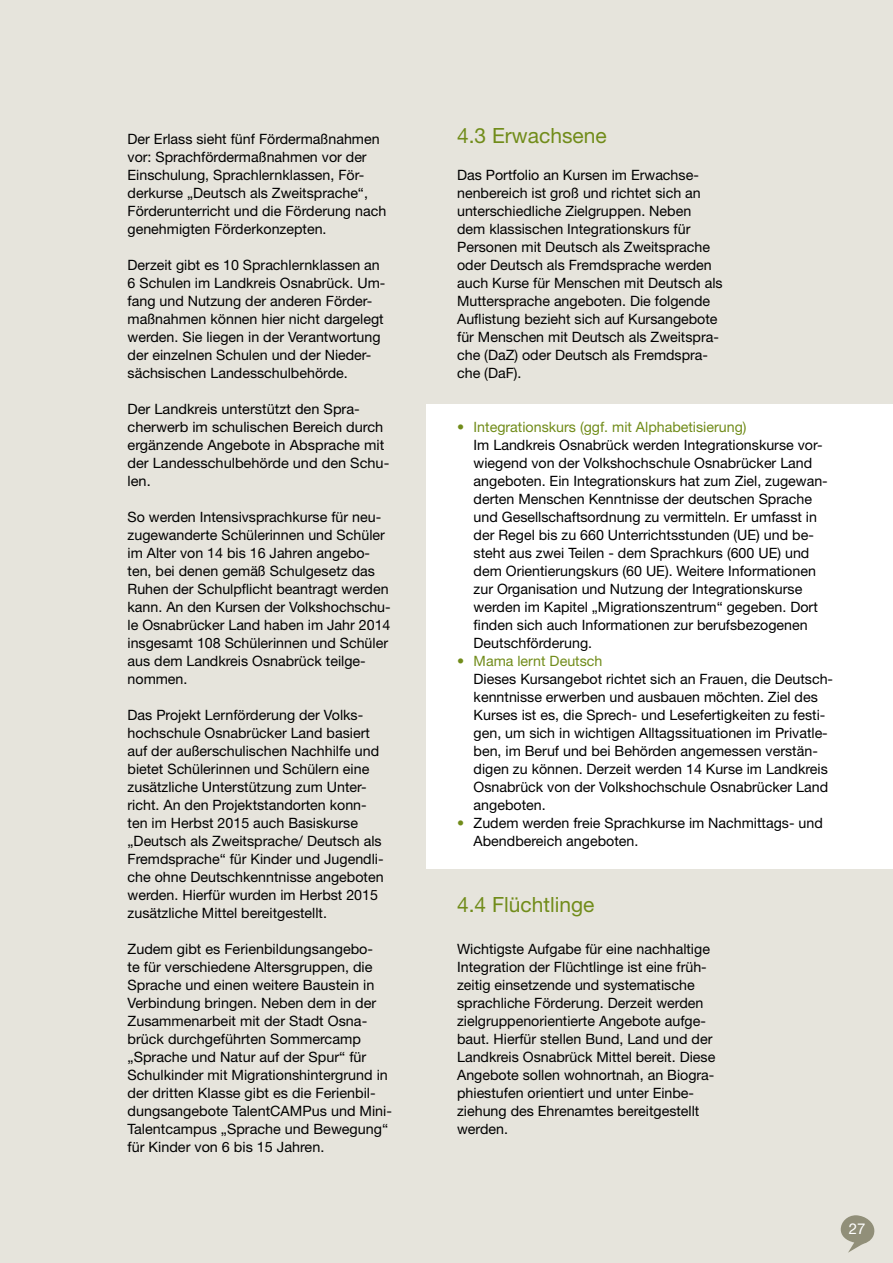
<style>
.page{position:relative;width:893px;height:1263px;background:#e6e4dc}
.page>*{position:absolute;margin:0;border:0;box-sizing:border-box;transform-origin:0 0}
.t1{font:21px "Helvetica Neue LT Std";color:#718c1a}
.t2{font:15px "Helvetica Neue LT Std";color:#fff}
.t3{font:14.25px/18px "Helvetica Neue LT Std";color:#000}
.t4{font:14.25px "Helvetica Neue LT Std";color:#718c1a}
.s1{color:#718c1a}
</style>
<div class="page">
<div style="left:426px;top:404px;width:467px;height:464px;background:#fff"></div>
<svg style="left:840px;top:1215px;width:35px;height:38px"></svg>
<p class="t3" style="left:128px;top:130px;width:260px">Der Erlass sieht fünf Fördermaßnahmen vor: Sprachfördermaßnahmen vor der Einschulung, Sprachlernklassen, För&shy;derkurse „Deutsch als Zweitsprache“, Förderunterricht und die Förderung nach genehmigten Förderkonzepten.</p>
<p class="t3" style="left:128px;top:256px;width:259px">Derzeit gibt es 10 Sprachlernklassen an 6 Schulen im Landkreis Osnabrück. Um&shy;fang und Nutzung der anderen Förder&shy;maßnahmen können hier nicht dargelegt werden. Sie liegen in der Verantwortung der einzelnen Schulen und der Nieder&shy;sächsischen Landesschulbehörde.</p>
<p class="t3" style="left:128px;top:400px;width:263px">Der Landkreis unterstützt den Spra&shy;cherwerb im schulischen Bereich durch ergänzende Angebote in Absprache mit der Landesschulbehörde und den Schu&shy;len.</p>
<p class="t3" style="left:128px;top:508px;width:265px">So werden Intensivsprachkurse für neu&shy;zugewanderte Schülerinnen und Schüler im Alter von 14 bis 16 Jahren angebo&shy;ten, bei denen gemäß Schulgesetz das Ruhen der Schulpflicht beantragt werden kann. An den Kursen der Volkshochschu&shy;le Osnabrücker Land haben im Jahr 2014 insgesamt 108 Schülerinnen und Schüler aus dem Landkreis Osnabrück teilge&shy;nommen.</p>
<p class="t3" style="left:128px;top:706px;width:258px">Das Projekt Lernförderung der Volks&shy;hochschule Osnabrücker Land basiert auf der außerschulischen Nachhilfe und bietet Schülerinnen und Schülern eine zusätzliche Unterstützung zum Unter&shy;richt. An den Projektstandorten konn&shy;ten im Herbst 2015 auch Basiskurse „Deutsch als Zweitsprache/ Deutsch als Fremdsprache“ für Kinder und Jugendli&shy;che ohne Deutschkenntnisse angeboten werden. Hierfür wurden im Herbst 2015 zusätzliche Mittel bereitgestellt.</p>
<p class="t3" style="left:128px;top:940px;width:266px">Zudem gibt es Ferienbildungsangebo-<br>te für verschiedene Altersgruppen, die Sprache und einen weitere Baustein in Verbindung bringen. Neben dem in der Zusammenarbeit mit der Stadt Osna&shy;brück durchgeführten Sommercamp „Sprache und Natur auf der Spur“ für Schulkinder mit Migrationshintergrund in der dritten Klasse gibt es die Ferienbil&shy;dungsangebote TalentCAMPus und Mini-Talentcampus „Sprache und Bewegung“ für Kinder von 6 bis 15 Jahren.</p>
<h1 class="t1" style="left:457px;top:123px;width:151px">4.3 Erwachsene</h1>
<p class="t3" style="left:457px;top:166px;width:267px">Das Portfolio an Kursen im Erwachse&shy;nenbereich ist groß und richtet sich an unterschiedliche Zielgruppen. Neben dem klassischen Integrationskurs für Personen mit Deutsch als Zweitsprache oder Deutsch als Fremdsprache werden auch Kurse für Menschen mit Deutsch als Muttersprache angeboten. Die folgende Auflistung bezieht sich auf Kursangebote für Menschen mit Deutsch als Zweitspra&shy;che (DaZ) oder Deutsch als Fremdspra&shy;che (DaF).</p>
<p class="t4" style="left:457px;top:418px;width:291px">• Integrationskurs (ggf. mit Alphabetisierung)</p>
<p class="t3" style="left:474px;top:436px;width:356px">Im Landkreis Osnabrück werden Integrationskurse vor&shy;wiegend von der Volkshochschule Osnabrücker Land angeboten. Ein Integrationskurs hat zum Ziel, zugewan&shy;derten Menschen Kenntnisse der deutschen Sprache und Gesellschaftsordnung zu vermitteln. Er umfasst in der Regel bis zu 660 Unterrichtsstunden (UE) und be&shy;steht aus zwei Teilen - dem Sprachkurs (600 UE) und dem Orientierungskurs (60 UE). Weitere Informationen zur Organisation und Nutzung der Integrationskurse werden im Kapitel „Migrationszentrum“ gegeben. Dort finden sich auch Informationen zur berufsbezogenen Deutschförderung.</p>
<p class="t4" style="left:457px;top:652px;width:147px">• Mama lernt Deutsch</p>
<p class="t3" style="left:474px;top:670px;width:361px">Dieses Kursangebot richtet sich an Frauen, die Deutsch&shy;kenntnisse erwerben und ausbauen möchten. Ziel des Kurses ist es, die Sprech- und Lesefertigkeiten zu festi&shy;gen, um sich in wichtigen Alltagssituationen im Privatle&shy;ben, im Beruf und bei Behörden angemessen verstän&shy;digen zu können. Derzeit werden 14 Kurse im Landkreis Osnabrück von der Volkshochschule Osnabrücker Land angeboten.</p>
<p class="t3" style="left:474px;top:814px;width:351px;text-indent:-17px"><span class="s1">•</span> Zudem werden freie Sprachkurse im Nachmittags- und<br>Abendbereich angeboten.</p>
<h1 class="t1" style="left:457px;top:891px;width:139px">4.4 Flüchtlinge</h1>
<p class="t3" style="left:457px;top:940px;width:260px">Wichtigste Aufgabe für eine nachhaltige Integration der Flüchtlinge ist eine früh&shy;zeitig einsetzende und systematische sprachliche Förderung. Derzeit werden zielgruppenorientierte Angebote aufge&shy;baut. Hierfür stellen Bund, Land und der Landkreis Osnabrück Mittel bereit. Diese Angebote sollen wohnortnah, an Biogra&shy;phiestufen orientiert und unter Einbe&shy;ziehung des Ehrenamtes bereitgestellt werden.</p>
<p class="t2" style="left:849px;top:1220px;width:18px">27</p>
</div>
